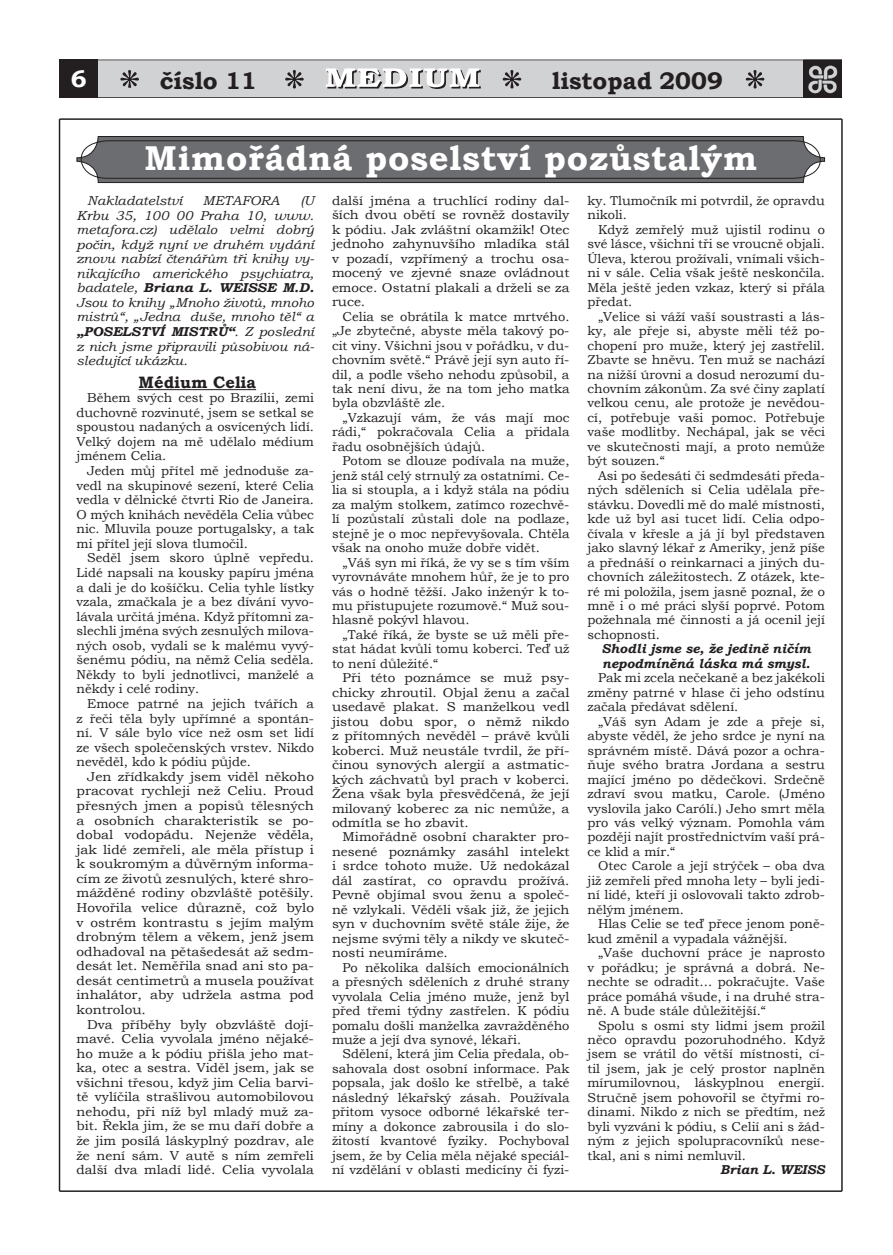
<style>
.page{position:relative;width:893px;height:1255px;background:#fff}
.page>*{position:absolute;margin:0;border:0;box-sizing:border-box;transform-origin:0 0}
.t1{font:700 34.5px "Bookman Old Style";letter-spacing:.02em;color:#fff}
.t2{font:700 24px "Bookman Old Style";color:#231f20}
.t3{font:700 24px "Bookman Old Style";color:#fff}
.t4{font:700 16.5px "Bookman Old Style";color:#231f20}
.t5{font:12.9px/14.4px "Bookman Old Style";color:#231f20;text-align:justify}
.t6{font:12.9px/14.4px "Bookman Old Style";color:#231f20;text-align:justify;scale:1.04 1}
.t7{font:12.9px/14.5px "Bookman Old Style";color:#231f20;text-align:justify;scale:1.06 1}
.t8{font:italic 12.9px/14.5px "Bookman Old Style";color:#231f20;text-align:justify;scale:1.06 1}
.t9{font:12.9px/14.4px "Bookman Old Style";color:#231f20;text-align:justify;scale:1.05 1}
.t10{font:italic 700 12.9px/14.4px "Bookman Old Style";color:#231f20}
.s1{font-weight:700}
</style>
<div class="page">
<hr style="left:60px;top:118px;width:782px;height:2px;background:#231f20">
<hr style="left:60px;top:1190px;width:782px;height:1px;background:#231f20">
<hr style="left:841px;top:119px;width:2px;height:1072px;background:#231f20">
<hr style="left:59px;top:119px;width:1px;height:1072px;background:#231f20">
<svg style="left:60px;top:60px;width:782px;height:38px;background:#bababc"></svg>
<div style="left:77px;top:136px;width:748px;height:46px;background:#6c6d70;border-radius:21px"></div>
<div style="left:77px;top:136px;width:748px;height:47px;border:1px solid #231f20;border-radius:21px"></div>
<svg style="left:80px;top:140px;width:741px;height:39px"></svg>
<hr style="left:139px;top:389px;width:117px;height:1px;background:#231f20">
<h2 class="t3" style="left:71px;top:62px;width:17px">6</h2>
<h2 class="t2" style="left:160px;top:63px;width:99px">číslo 11</h2>
<h2 class="t2" style="left:552px;top:63px;width:172px">listopad 2009</h2>
<h1 class="t1" style="left:145px;top:134px;width:614px">Mimořádná poselství pozůstalým</h1>
<p class="t8" style="left:87px;top:193px;width:91px">Nakladatelství</p>
<p class="t8" style="left:203px;top:193px;width:74px">METAFORA</p>
<p class="t5" style="left:587px;top:193px;width:239px">ky. Tlumočník mi potvrdil, že opravdu nikoli.</p>
<p class="t5" style="left:587px;top:222px;width:239px;text-indent:11px">Když zemřelý muž ujistil rodinu o své lásce, všichni tři se vroucně objali.<br>Úleva, kterou prožívali, vnímali všich&shy;ni v sále. Celia však ještě neskončila.<br>Měla ještě jeden vzkaz, který si přála předat.</p>
<p class="t5" style="left:587px;top:309px;width:239px;text-indent:11px">„Velice si váží vaší soustrasti a lás&shy;ky, ale přeje si, abyste měli též po&shy;chopení pro muže, který jej zastřelil.<br>Zbavte se hněvu. Ten muž se nachází na nižší úrovni a dosud nerozumí du&shy;chovním zákonům. Za své činy zaplatí velkou cenu, ale protože je nevědou&shy;cí, potřebuje vaši pomoc. Potřebuje vaše modlitby. Nechápal, jak se věci ve skutečnosti mají, a proto nemůže být souzen.“</p>
<p class="t5" style="left:587px;top:468px;width:239px;text-indent:11px">Asi po šedesáti či sedmdesáti předa&shy;ných sděleních si Celia udělala pře&shy;stávku. Dovedli mě do malé místnosti, kde už byl asi tucet lidí. Celia odpo&shy;čívala v křesle a já jí byl představen jako slavný lékař z Ameriky, jenž píše a přednáší o reinkarnaci a jiných du&shy;chovních záležitostech. Z otázek, kte&shy;ré mi položila, jsem jasně poznal, že o mně i o mé práci slyší poprvé. Potom požehnala mé činnosti a já ocenil její schopnosti.</p>
<p class="t10" style="left:602px;top:641px;width:211px">Shodli jsme se, že jedině ničím nepodmíněná láska má smysl.</p>
<p class="t5" style="left:587px;top:670px;width:239px;text-indent:11px">Pak mi zcela nečekaně a bez jakékoli změny patrné v hlase či jeho odstínu začala předávat sdělení.</p>
<p class="t5" style="left:587px;top:714px;width:239px;text-indent:11px">„Váš syn Adam je zde a přeje si, abyste věděl, že jeho srdce je nyní na správném místě. Dává pozor a ochra&shy;ňuje svého bratra Jordana a sestru mající jméno po dědečkovi. Srdečně zdraví svou matku, Carole. (Jméno vyslovila jako Carólí.) Jeho smrt měla pro vás velký význam. Pomohla vám později najít prostřednictvím vaší prá&shy;ce klid a mír.“</p>
<p class="t5" style="left:587px;top:858px;width:239px;text-indent:11px">Otec Carole a její strýček – oba dva již zemřeli před mnoha lety – byli jedi&shy;ní lidé, kteří ji oslovovali takto zdrob&shy;nělým jménem.</p>
<p class="t5" style="left:587px;top:916px;width:239px;text-indent:11px">Hlas Celie se teď přece jenom poně&shy;kud změnil a vypadala vážnější.</p>
<p class="t5" style="left:587px;top:945px;width:239px;text-indent:11px">„Vaše duchovní práce je naprosto v pořádku; je správná a dobrá. Ne&shy;nechte se odradit… pokračujte. Vaše práce pomáhá všude, i na druhé stra&shy;ně. A bude stále důležitější.“</p>
<p class="t5" style="left:587px;top:1017px;width:239px;text-indent:11px">Spolu s osmi sty lidmi jsem prožil něco opravdu pozoruhodného. Když jsem se vrátil do větší místnosti, cí&shy;til jsem, jak je celý prostor naplněn mírumilovnou, láskyplnou energií.<br>Stručně jsem pohovořil se čtyřmi ro&shy;dinami. Nikdo z nich se předtím, než byli vyzváni k pódiu, s Celií ani s žád&shy;ným z jejich spolupracovníků nese&shy;tkal, ani s nimi nemluvil.</p>
<p class="t10" style="left:720px;top:1162px;width:106px">Brian L. WEISS</p>
<p class="t6" style="left:332px;top:193px;width:230px">další jména a truchlící rodiny dal&shy;ších dvou obětí se rovněž dostavily k pódiu. Jak zvláštní okamžik! Otec jednoho zahynuvšího mladíka stál v pozadí, vzpřímený a trochu osa&shy;mocený ve zjevné snaze ovládnout emoce. Ostatní plakali a drželi se za ruce.</p>
<p class="t5" style="left:332px;top:309px;width:239px;text-indent:11px">Celia se obrátila k matce mrtvého. „Je zbytečné, abyste měla takový po&shy;cit viny. Všichni jsou v pořádku, v du&shy;chovním světě.“ Právě její syn auto ří&shy;dil, a podle všeho nehodu způsobil, a tak není divu, že na tom jeho matka byla obzvláště zle.</p>
<p class="t5" style="left:332px;top:410px;width:239px;text-indent:11px">„Vzkazují vám, že vás mají moc rádi,“ pokračovala Celia a přidala řadu osobnějších údajů.</p>
<p class="t5" style="left:332px;top:454px;width:239px;text-indent:11px">Potom se dlouze podívala na muže, jenž stál celý strnulý za ostatními. Ce&shy;lia si stoupla, a i když stála na pódiu za malým stolkem, zatímco rozechvě&shy;lí pozůstalí zůstali dole na podlaze, stejně je o moc nepřevyšovala. Chtěla však na onoho muže dobře vidět.</p>
<p class="t5" style="left:332px;top:555px;width:239px;text-indent:11px">„Váš syn mi říká, že vy se s tím vším vyrovnáváte mnohem hůř, že je to pro vás o hodně těžší. Jako inženýr k to&shy;mu přistupujete rozumově.“ Muž sou&shy;hlasně pokývl hlavou.</p>
<p class="t5" style="left:332px;top:627px;width:239px;text-indent:11px">„Také říká, že byste se už měli pře&shy;stat hádat kvůli tomu koberci. Teď už to není důležité.“</p>
<p class="t9" style="left:332px;top:670px;width:228px;text-indent:11px">Při této poznámce se muž psy&shy;chicky zhroutil. Objal ženu a začal usedavě plakat. S manželkou vedl jistou dobu spor, o němž nikdo z přítomných nevěděl – právě kvůli koberci. Muž neustále tvrdil, že pří&shy;činou synových alergií a astmatic&shy;kých záchvatů byl prach v koberci.<br>Žena však byla přesvědčená, že její milovaný koberec za nic nemůže, a odmítla se ho zbavit.</p>
<p class="t6" style="left:332px;top:829px;width:230px;text-indent:11px">Mimořádně osobní charakter pro&shy;nesené poznámky zasáhl intelekt i srdce tohoto muže. Už nedokázal dál zastírat, co opravdu prožívá.<br>Pevně objímal svou ženu a společ&shy;ně vzlykali. Věděli však již, že jejich syn v duchovním světě stále žije, že nejsme svými těly a nikdy ve skuteč&shy;nosti neumíráme.</p>
<p class="t5" style="left:332px;top:960px;width:239px;text-indent:11px">Po několika dalších emocionálních a přesných sděleních z druhé strany vyvolala Celia jméno muže, jenž byl před třemi týdny zastřelen. K pódiu pomalu došli manželka zavražděného muže a její dva synové, lékaři.</p>
<p class="t5" style="left:332px;top:1046px;width:239px;text-indent:11px">Sdělení, která jim Celia předala, ob&shy;sahovala dost osobní informace. Pak popsala, jak došlo ke střelbě, a také následný lékařský zásah. Používala přitom vysoce odborné lékařské ter&shy;míny a dokonce zabrousila i do slo&shy;žitostí kvantové fyziky. Pochyboval jsem, že by Celia měla nějaké speciál&shy;ní vzdělání v oblasti medicíny či fyzi-</p>
<p class="t8" style="left:77px;top:193px;width:226px;text-indent:224px">(U Krbu 35, 100 00 Praha 10, www. metafora.cz) udělalo velmi dobrý počin, když nyní ve druhém vydání znovu nabízí čtenářům tři knihy vy&shy;nikajícího amerického psychiatra, badatele, <span class="s1">Briana L. WEISSE M.D.<br></span>Jsou to knihy „Mnoho životů, mnoho mistrů“, „Jedna duše, mnoho těl“ a <span class="s1">„POSELSTVÍ MISTRŮ“</span>. Z poslední z nich jsme připravili působivou ná&shy;sledující ukázku.</p>
<p class="t4" style="left:139px;top:370px;width:119px">Médium Celia</p>
<p class="t5" style="left:77px;top:390px;width:239px;text-indent:11px">Během svých cest po Brazílii, zemi duchovně rozvinuté, jsem se setkal se spoustou nadaných a osvícených lidí.<br>Velký dojem na mě udělalo médium jménem Celia.</p>
<p class="t5" style="left:77px;top:463px;width:239px;text-indent:11px">Jeden můj přítel mě jednoduše za&shy;vedl na skupinové sezení, které Celia vedla v dělnické čtvrti Rio de Janeira.<br>O mých knihách nevěděla Celia vůbec nic. Mluvila pouze portugalsky, a tak mi přítel její slova tlumočil.</p>
<p class="t5" style="left:77px;top:550px;width:239px;text-indent:11px">Seděl jsem skoro úplně vepředu.<br>Lidé napsali na kousky papíru jména a dali je do košíčku. Celia tyhle lístky vzala, zmačkala je a bez dívání vyvo&shy;lávala určitá jména. Když přítomni za&shy;slechli jména svých zesnulých milova&shy;ných osob, vydali se k malému vyvý&shy;šenému pódiu, na němž Celia seděla.<br>Někdy to byli jednotlivci, manželé a někdy i celé rodiny.</p>
<p class="t5" style="left:77px;top:696px;width:239px;text-indent:11px">Emoce patrné na jejich tvářích a z řeči těla byly upřímné a spontán&shy;ní. V sále bylo více než osm set lidí ze všech společenských vrstev. Nikdo nevěděl, kdo k pódiu půjde.</p>
<p class="t7" style="left:77px;top:769px;width:226px;text-indent:11px">Jen zřídkakdy jsem viděl někoho pracovat rychleji než Celiu. Proud přesných jmen a popisů tělesných a osobních charakteristik se po&shy;dobal vodopádu. Nejenže věděla, jak lidé zemřeli, ale měla přístup i k soukromým a důvěrným informa&shy;cím ze životů zesnulých, které shro&shy;mážděné rodiny obzvláště potěšily.<br>Hovořila velice důrazně, což bylo v ostrém kontrastu s jejím malým drobným tělem a věkem, jenž jsem odhadoval na pětašedesát až sedm&shy;desát let. Neměřila snad ani sto pa&shy;desát centimetrů a musela používat inhalátor, aby udržela astma pod kontrolou.</p>
<p class="t6" style="left:77px;top:1016px;width:230px;text-indent:11px">Dva příběhy byly obzvláště dojí&shy;mavé. Celia vyvolala jméno nějaké&shy;ho muže a k pódiu přišla jeho mat&shy;ka, otec a sestra. Viděl jsem, jak se všichni třesou, když jim Celia barvi&shy;tě vylíčila strašlivou automobilovou nehodu, při níž byl mladý muž za&shy;bit. Řekla jim, že se mu daří dobře a že jim posílá láskyplný pozdrav, ale že není sám. V autě s ním zemřeli další dva mladí lidé. Celia vyvolala</p>
</div>
